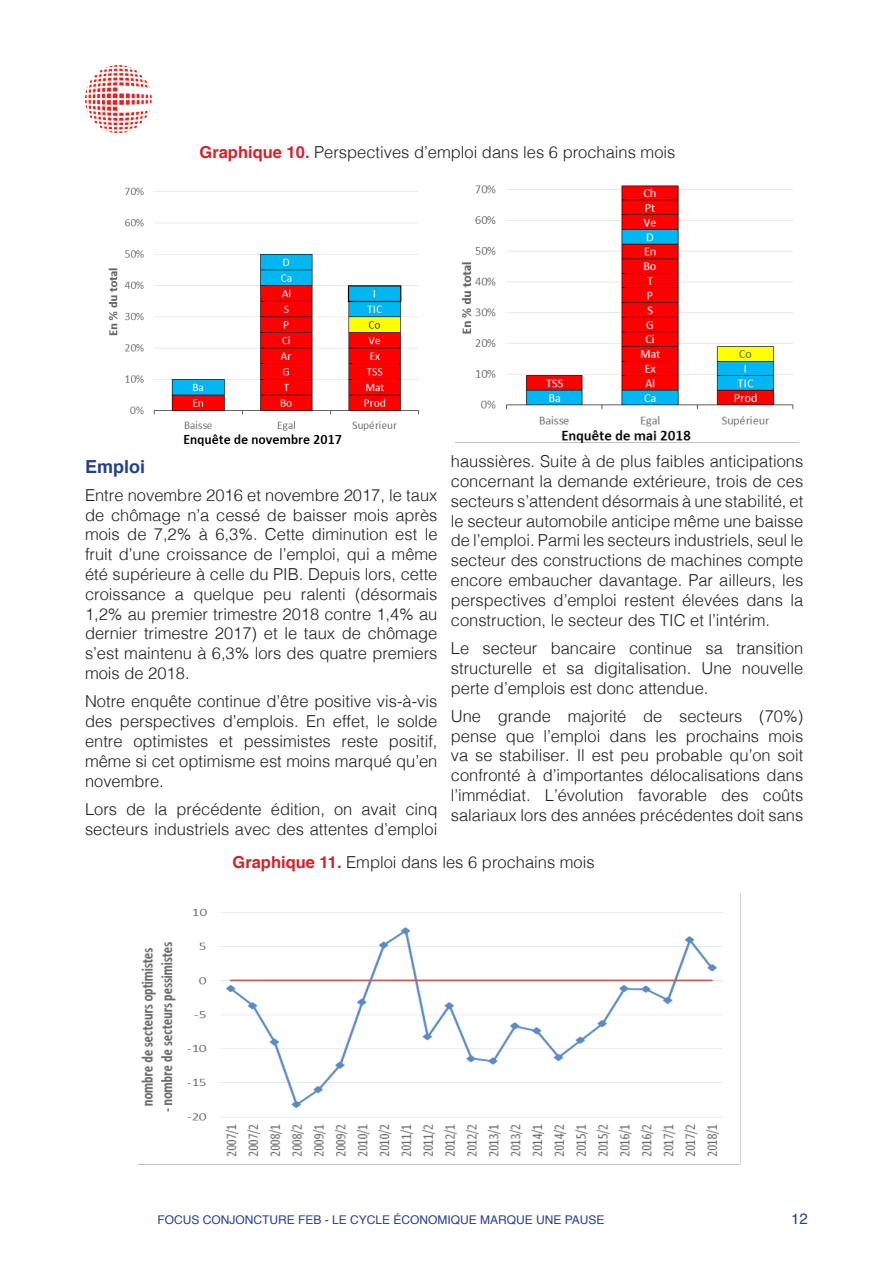
<style>
.page{position:relative;width:893px;height:1263px;background:#fff}
.page>*{position:absolute;margin:0;border:0;box-sizing:border-box;transform-origin:0 0}
.t1{font:700 18px "Helvetica";color:#253f8e}
.t2{font:300 16.5px/19.8px "Helvetica";color:#231f20;text-align:justify}
.t3{font:15px "Helvetica";color:#253f8e}
.t4{font:12px "Helvetica";color:#253f8e}
.s1{font-weight:700;color:#d1232a}
</style>
<div class="page">
<img style="left:85px;top:66px;width:67px;height:66px">
<img style="left:108px;top:187px;width:311px;height:259px">
<img style="left:455px;top:185px;width:344px;height:258px">
<img style="left:141px;top:893px;width:600px;height:271px">
<p class="t2" style="left:200px;top:144px;width:477px"><span class="s1">Graphique 10.</span> Perspectives d’emploi dans les 6 prochains mois</p>
<p class="t1" style="left:85px;top:459px;width:62px">Emploi</p>
<p class="t2" style="left:85px;top:486px;width:354px">Entre novembre 2016 et novembre 2017, le taux de chômage n’a cessé de baisser mois après mois de 7,2% à 6,3%. Cette diminution est le fruit d’une croissance de l’emploi, qui a même été supérieure à celle du PIB. Depuis lors, cette croissance a quelque peu ralenti (désormais 1,2% au premier trimestre 2018 contre 1,4% au dernier trimestre 2017) et le taux de chômage s’est maintenu à 6,3% lors des quatre premiers mois de 2018.</p>
<p class="t2" style="left:85px;top:693px;width:354px">Notre enquête continue d’être positive vis-à-vis des perspectives d’emplois. En effet, le solde entre optimistes et pessimistes reste positif, même si cet optimisme est moins marqué qu’en novembre.</p>
<p class="t2" style="left:85px;top:800px;width:354px">Lors de la précédente édition, on avait cinq secteurs industriels avec des attentes d’emploi</p>
<p class="t2" style="left:451px;top:453px;width:354px">haussières. Suite à de plus faibles anticipations concernant la demande extérieure, trois de ces secteurs s’attendent désormais à une stabilité, et le secteur automobile anticipe même une baisse de l’emploi. Parmi les secteurs industriels, seul le secteur des constructions de machines compte encore embaucher davantage. Par ailleurs, les perspectives d’emploi restent élevées dans la construction, le secteur des TIC et l’intérim.</p>
<p class="t2" style="left:451px;top:640px;width:354px">Le secteur bancaire continue sa transition structurelle et sa digitalisation. Une nouvelle perte d’emplois est donc attendue.</p>
<p class="t2" style="left:451px;top:707px;width:354px">Une grande majorité de secteurs (70%) pense que l’emploi dans les prochains mois va se stabiliser. Il est peu probable qu’on soit confronté à d’importantes délocalisations dans l’immédiat. L’évolution favorable des coûts salariaux lors des années précédentes doit sans</p>
<p class="t2" style="left:232px;top:854px;width:364px"><span class="s1">Graphique 11.</span> Emploi dans les 6 prochains mois</p>
<p class="t4" style="left:157px;top:1215px;width:449px">FOCUS CONJONCTURE FEB - LE CYCLE ÉCONOMIQUE MARQUE UNE PAUSE</p>
<p class="t3" style="left:791px;top:1212px;width:18px">12</p>
</div>
